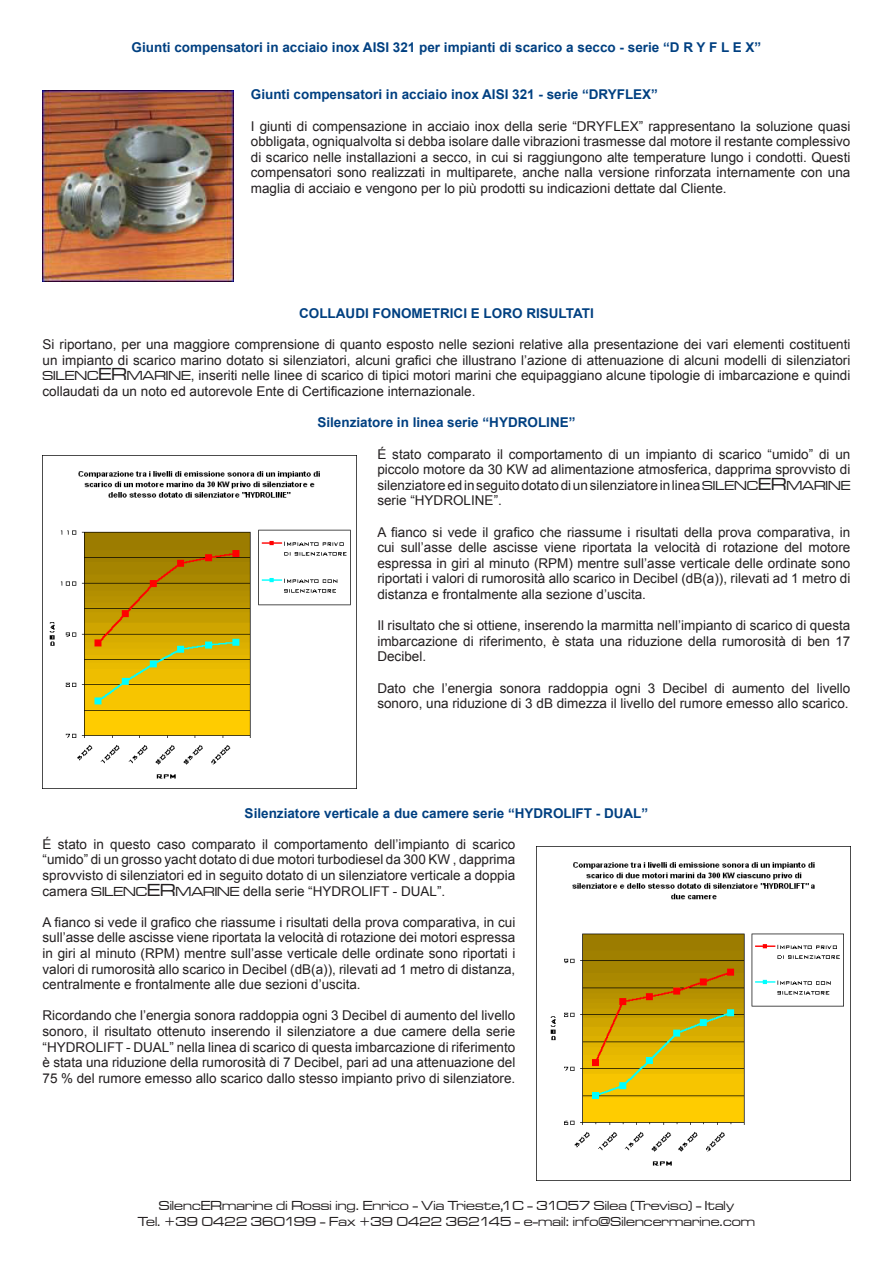
<style>
.page{position:relative;width:893px;height:1263px;background:#fff}
.page>*{position:absolute;margin:0;border:0;box-sizing:border-box;transform-origin:0 0}
.Testo{font:13.5px/15.6px "Arial";color:#231f20;text-align:justify}
.Titoletto_Center{font:700 13.5px "Arial";color:#014081}
.t1{font:13.5px/16.2px "Microgramma D Medi Exte";letter-spacing:.01em;color:#231f20;text-align:center}
.Titoletto_SX{font:700 13.5px "Arial";color:#014081}
.s1{font-family:"Microgramma D Medi Exte"}
.s2{font-family:"Microgramma D Medi Exte";font-size:18px}
</style>
<div class="page">
<img style="left:43px;top:90px;width:191px;height:192px">
<img style="left:43px;top:455px;width:314px;height:334px">
<img style="left:536px;top:846px;width:314px;height:334px">
<p class="Titoletto_Center" style="left:132px;top:39px;width:631px">Giunti compensatori in acciaio inox AISI 321 per impianti di scarico a secco - serie “D R Y F L E X”</p>
<p class="Titoletto_SX" style="left:251px;top:86px;width:409px">Giunti compensatori in acciaio inox AISI 321 - serie “DRYFLEX”</p>
<p class="Testo" style="left:251px;top:118px;width:601px">I giunti di compensazione in acciaio inox della serie “DRYFLEX” rappresentano la soluzione quasi obbligata, ogniqualvolta si debba isolare dalle vibrazioni trasmesse dal motore il restante complessivo di scarico nelle installazioni a secco, in cui si raggiungono alte temperature lungo i condotti. Questi compensatori sono realizzati in multiparete, anche nalla versione rinforzata internamente con una maglia di acciaio e vengono per lo più prodotti su indicazioni dettate dal Cliente.</p>
<p class="Titoletto_Center" style="left:299px;top:304px;width:296px">COLLAUDI FONOMETRICI E LORO RISULTATI</p>
<p class="Testo" style="left:43px;top:337px;width:809px">Si riportano, per una maggiore comprensione di quanto esposto nelle sezioni relative alla presentazione dei vari elementi costituenti un impianto di scarico marino dotato si silenziatori, alcuni grafici che illustrano l’azione di attenuazione di alcuni modelli di silenziatori <span class="s1">SILENC</span><span class="s2">ER</span><span class="s1">MARINE</span>, inseriti nelle linee di scarico di tipici motori marini che equipaggiano alcune tipologie di imbarcazione e quindi collaudati da un noto ed autorevole Ente di Certificazione internazionale.</p>
<p class="Titoletto_Center" style="left:317px;top:414px;width:260px">Silenziatore in linea serie “HYDROLINE”</p>
<p class="Testo" style="left:377px;top:446px;width:475px">É stato comparato il comportamento di un impianto di scarico “umido” di un piccolo motore da 30 KW ad alimentazione atmosferica, dapprima sprovvisto di silenziatore ed in seguito dotato di un silenziatore in linea <span class="s1">SILENC</span><span class="s2">ER</span><span class="s1">MARINE </span>serie “HYDROLINE”.</p>
<p class="Testo" style="left:377px;top:524px;width:475px">A fianco si vede il grafico che riassume i risultati della prova comparativa, in cui sull’asse delle ascisse viene riportata la velocità di rotazione del motore espressa in giri al minuto (RPM) mentre sull’asse verticale delle ordinate sono riportati i valori di rumorosità allo scarico in Decibel (dB(a)), rilevati ad 1 metro di distanza e frontalmente alla sezione d’uscita.</p>
<p class="Testo" style="left:377px;top:618px;width:475px">Il risultato che si ottiene, inserendo la marmitta nell’impianto di scarico di questa imbarcazione di riferimento, è stata una riduzione della rumorosità di ben 17<br>Decibel.</p>
<p class="Testo" style="left:377px;top:680px;width:474px">Dato che l’energia sonora raddoppia ogni 3 Decibel di aumento del livello sonoro, una riduzione di 3 dB dimezza il livello del rumore emesso allo scarico.</p>
<p class="Titoletto_Center" style="left:245px;top:804px;width:405px">Silenziatore verticale a due camere serie “HYDROLIFT - DUAL”</p>
<p class="Testo" style="left:43px;top:836px;width:474px">É stato in questo caso comparato il comportamento dell’impianto di scarico “umido” di un grosso yacht dotato di due motori turbodiesel da 300 KW , dapprima sprovvisto di silenziatori ed in seguito dotato di un silenziatore verticale a doppia camera <span class="s1">SILENC</span><span class="s2">ER</span><span class="s1">MARINE</span> della serie “HYDROLIFT - DUAL”.</p>
<p class="Testo" style="left:43px;top:914px;width:474px">A fianco si vede il grafico che riassume i risultati della prova comparativa, in cui sull’asse delle ascisse viene riportata la velocità di rotazione dei motori espressa in giri al minuto (RPM) mentre sull’asse verticale delle ordinate sono riportati i valori di rumorosità allo scarico in Decibel (dB(a)), rilevati ad 1 metro di distanza, centralmente e frontalmente alle due sezioni d’uscita.</p>
<p class="Testo" style="left:43px;top:1008px;width:474px">Ricordando che l’energia sonora raddoppia ogni 3 Decibel di aumento del livello sonoro, il risultato ottenuto inserendo il silenziatore a due camere della serie “HYDROLIFT - DUAL” nella linea di scarico di questa imbarcazione di riferimento è stata una riduzione della rumorosità di 7 Decibel, pari ad una attenuazione del 75 % del rumore emesso allo scarico dallo stesso impianto privo di silenziatore.</p>
<p class="t1" style="left:138px;top:1197px;width:619px">SilencERmarine di Rossi ing. Enrico - Via Trieste,1C - 31057 Silea (Treviso) - Italy<br>Tel. +39 0422 360199 - Fax +39 0422 362145 - e-mail: info@Silencermarine.com</p>
</div>
